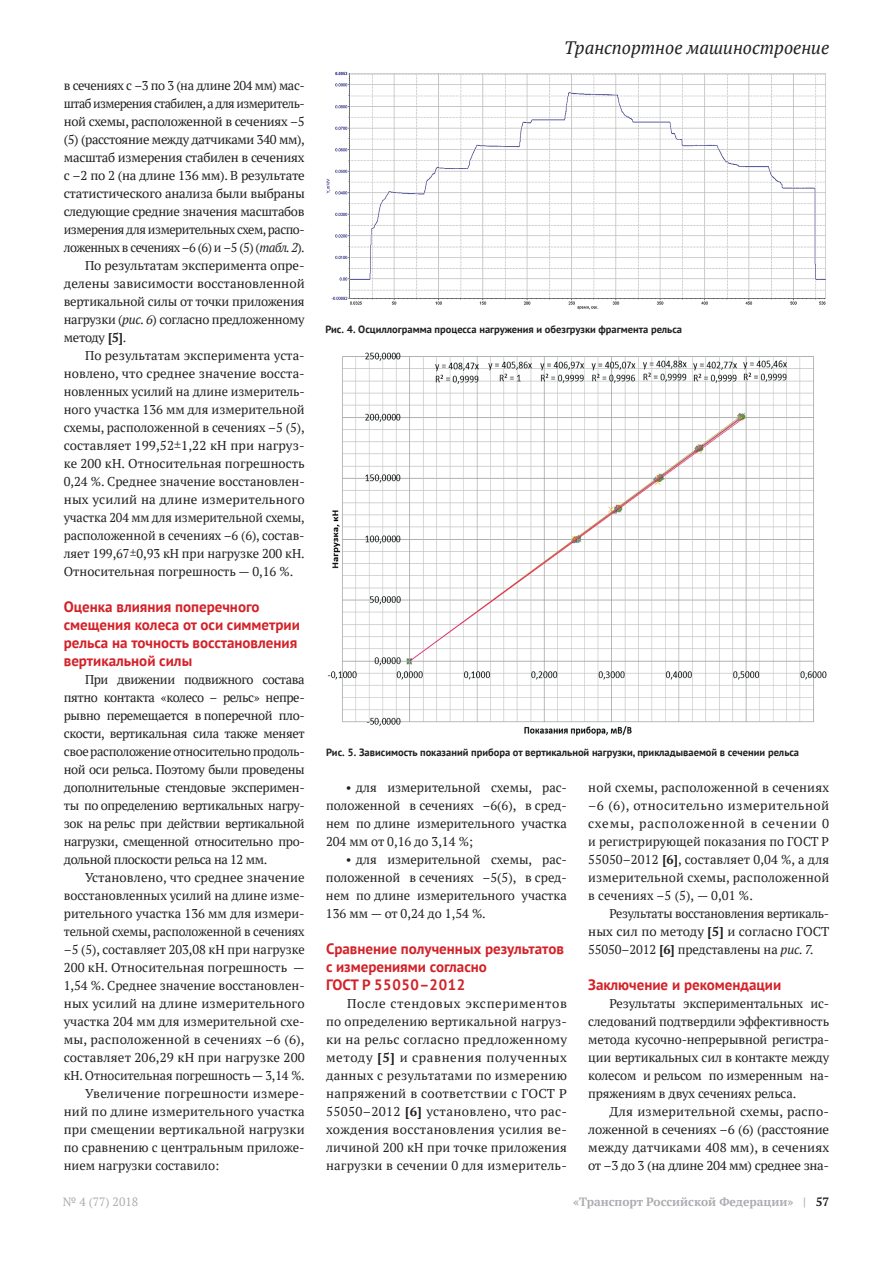
<style>
.page{position:relative;width:893px;height:1263px;background:#fff}
.page>*{position:absolute;margin:0;border:0;box-sizing:border-box;transform-origin:0 0}
.t1{font:italic 18px "PT Serif";color:#231f20}
.t2{font:700 15px/18px "PT Sans";color:#d32229}
.t3{font:12.75px/18px "PT Serif";letter-spacing:-.005em;color:#231f20;text-align:justify}
.t4{font:12.75px "PT Serif";letter-spacing:.015em;color:#231f20}
.t5{font:12.75px "PT Serif";letter-spacing:-.03em;color:#231f20}
.t6{font:12.75px "PT Serif";letter-spacing:-.025em;color:#231f20}
.t7{font:12.75px "PT Serif";letter-spacing:-.045em;color:#231f20}
.t8{font:12.75px "PT Serif";letter-spacing:-.04em;color:#231f20}
.t9{font:12.75px "PT Serif";letter-spacing:-.035em;color:#231f20}
.t10{font:12.75px "PT Serif";letter-spacing:.02em;color:#231f20}
.t11{font:700 12px "PT Serif";color:#acadb1}
.t12{font:12px "PT Serif";color:#acadb1}
.t13{font:700 10.5px "PT Sans";color:#231f20}
.s1{font-style:italic}
.s2{font-weight:700}
.s3{color:#231f20}
</style>
<div class="page">
<img style="left:326px;top:71px;width:500px;height:238px">
<img style="left:328px;top:352px;width:499px;height:384px">
<p class="t5" style="left:64px;top:77px;width:242px">в сечениях с –3 по 3 (на длине 204 мм) мас-</p>
<p class="t7" style="left:64px;top:95px;width:242px">штаб измерения стабилен, а для измеритель-</p>
<p class="t6" style="left:64px;top:113px;width:242px">ной схемы, расположенной в сечениях –5</p>
<p class="t5" style="left:64px;top:131px;width:243px">(5) (расстояние между датчиками 340 мм),</p>
<p class="t3" style="left:64px;top:148px;width:242px">масштаб измерения стабилен в сечениях</p>
<p class="t3" style="left:64px;top:166px;width:243px">с –2 по 2 (на длине 136 мм). В результате</p>
<p class="t3" style="left:64px;top:184px;width:243px">статистического анализа были выбраны</p>
<p class="t6" style="left:64px;top:203px;width:242px">следующие средние значения масштабов</p>
<p class="t9" style="left:64px;top:221px;width:242px">измерения для измерительных схем, распо-</p>
<p class="t8" style="left:64px;top:239px;width:242px">ложенных в сечениях –6 (6) и –5 (5) (<span class="s1">табл. 2</span>).</p>
<p class="t3" style="left:85px;top:256px;width:221px">По результатам эксперимента опре-</p>
<p class="t3" style="left:64px;top:274px;width:242px">делены зависимости восстановленной</p>
<p class="t3" style="left:64px;top:292px;width:242px">вертикальной силы от точки приложения</p>
<p class="t3" style="left:64px;top:310px;width:242px">нагрузки (<span class="s1">рис. 6</span>) согласно предложенному</p>
<p class="t3" style="left:64px;top:328px;width:64px">методу <span class="s2">[5]</span>.</p>
<p class="t3" style="left:85px;top:346px;width:221px">По результатам эксперимента уста-</p>
<p class="t3" style="left:64px;top:364px;width:242px">новлено, что среднее значение восста-</p>
<p class="t3" style="left:64px;top:382px;width:242px">новленных усилий на длине измеритель-</p>
<p class="t3" style="left:64px;top:400px;width:242px">ного участка 136 мм для измерительной</p>
<p class="t3" style="left:64px;top:418px;width:242px">схемы, расположенной в сечениях –5 (5),</p>
<p class="t3" style="left:64px;top:436px;width:242px">составляет 199,52±1,22 кН при нагруз-</p>
<p class="t3" style="left:64px;top:454px;width:243px">ке 200 кН. Относительная погрешность</p>
<p class="t3" style="left:64px;top:472px;width:242px">0,24 %. Среднее значение восстановлен-</p>
<p class="t4" style="left:64px;top:491px;width:242px">ных усилий на длине измерительного</p>
<p class="t3" style="left:64px;top:508px;width:242px">участка 204 мм для измерительной схемы,</p>
<p class="t3" style="left:64px;top:526px;width:242px">расположенной в сечениях –6 (6), состав-</p>
<p class="t3" style="left:64px;top:544px;width:242px">ляет 199,67±0,93 кН при нагрузке 200 кН.</p>
<p class="t3" style="left:64px;top:562px;width:231px">Относительная погрешность — 0,16 %.</p>
<p class="t2" style="left:64px;top:597px;width:238px">Оценка влияния поперечного смещения колеса от оси симметрии рельса на точность восстановления вертикальной силы</p>
<p class="t3" style="left:64px;top:670px;width:242px;text-indent:21px">При движении подвижного состава пятно контакта «колесо – рельс» непре&shy;рывно перемещается в поперечной пло&shy;скости, вертикальная сила также меняет свое расположение относительно продоль&shy;ной оси рельса. Поэтому были проведены дополнительные стендовые эксперимен&shy;ты по определению вертикальных нагру&shy;зок на рельс при действии вертикальной нагрузки, смещенной относительно про&shy;дольной плоскости рельса на 12 мм.</p>
<p class="t3" style="left:85px;top:868px;width:221px">Установлено, что среднее значение</p>
<p class="t3" style="left:64px;top:886px;width:242px">восстановленных усилий на длине изме-</p>
<p class="t3" style="left:64px;top:904px;width:242px">рительного участка 136 мм для измери-</p>
<p class="t3" style="left:64px;top:922px;width:242px">тельной схемы, расположенной в сечениях</p>
<p class="t3" style="left:64px;top:940px;width:242px">–5 (5), составляет 203,08 кН при нагрузке</p>
<p class="t3" style="left:64px;top:958px;width:242px">200 кН. Относительная погрешность —</p>
<p class="t3" style="left:64px;top:976px;width:242px">1,54 %. Среднее значение восстановлен-</p>
<p class="t4" style="left:64px;top:995px;width:242px">ных усилий на длине измерительного</p>
<p class="t3" style="left:64px;top:1012px;width:242px">участка 204 мм для измерительной схе-</p>
<p class="t4" style="left:64px;top:1031px;width:242px">мы, расположенной в сечениях –6 (6),</p>
<p class="t3" style="left:64px;top:1048px;width:243px">составляет 206,29 кН при нагрузке 200</p>
<p class="t3" style="left:64px;top:1066px;width:242px">кН. Относительная погрешность — 3,14 %.</p>
<p class="t10" style="left:85px;top:1085px;width:221px">Увеличение погрешности измере-</p>
<p class="t3" style="left:64px;top:1102px;width:242px">ний по длине измерительного участка</p>
<p class="t3" style="left:64px;top:1120px;width:242px">при смещении вертикальной нагрузки</p>
<p class="t3" style="left:64px;top:1138px;width:242px">по сравнению с центральным приложе-</p>
<p class="t3" style="left:64px;top:1156px;width:157px">нием нагрузки составило:</p>
<h1 class="t1" style="left:564px;top:36px;width:266px">Транспортное машиностроение</h1>
<p class="t13" style="left:325px;top:322px;width:358px">Рис. 4. Осциллограмма процесса нагружения и обезгрузки фрагмента рельса</p>
<p class="t13" style="left:326px;top:745px;width:474px">Рис. 5. Зависимость показаний прибора от вертикальной нагрузки, прикладываемой в сечении рельса</p>
<p class="t3" style="left:326px;top:778px;width:242px;text-indent:20px">• для измерительной схемы, рас&shy;положенной в сечениях –6(6), в сред&shy;нем по длине измерительного участка 204 мм от 0,16 до 3,14 %;</p>
<p class="t3" style="left:326px;top:850px;width:242px;text-indent:20px">• для измерительной схемы, рас&shy;положенной в сечениях –5(5), в сред&shy;нем по длине измерительного участка 136 мм — от 0,24 до 1,54 %.</p>
<p class="t2" style="left:326px;top:939px;width:240px">Сравнение полученных результатов с измерениями согласно<br>ГОСТ Р 55050–2012</p>
<p class="t3" style="left:326px;top:994px;width:243px;text-indent:21px">После стендовых экспериментов по определению вертикальной нагруз&shy;ки на рельс согласно предложенному методу <span class="s2">[5]</span> и сравнения полученных данных с результатами по измерению напряжений в соответствии с ГОСТ Р 55050–2012 <span class="s2">[6]</span> установлено, что рас&shy;хождения восстановления усилия ве&shy;личиной 200 кН при точке приложения нагрузки в сечении 0 для измеритель-</p>
<p class="t3" style="left:588px;top:778px;width:243px">ной схемы, расположенной в сечениях –6 (6), относительно измерительной схемы, расположенной в сечении 0 и регистрирующей показания по ГОСТ Р 55050–2012 <span class="s2">[6]</span>, составляет 0,04 %, а для измерительной схемы, расположенной в сечениях –5 (5), — 0,01 %.</p>
<p class="t3" style="left:588px;top:904px;width:242px;text-indent:21px">Результаты восстановления вертикаль&shy;ных сил по методу <span class="s2">[5]</span> и согласно ГОСТ 55050–2012 <span class="s2">[6]</span> представлены на <span class="s1">рис. 7.</span></p>
<p class="t2" style="left:588px;top:975px;width:195px">Заключение и рекомендации</p>
<p class="t3" style="left:588px;top:994px;width:242px;text-indent:21px">Результаты экспериментальных ис&shy;следований подтвердили эффективность метода кусочно-непрерывной регистра&shy;ции вертикальных сил в контакте между колесом и рельсом по измеренным на&shy;пряжениям в двух сечениях рельса.</p>
<p class="t3" style="left:588px;top:1102px;width:243px;text-indent:21px">Для измерительной схемы, распо&shy;ложенной в сечениях –6 (6) (расстояние между датчиками 408 мм), в сечениях от –3 до 3 (на длине 204 мм) среднее зна-</p>
<p class="t12" style="left:63px;top:1194px;width:77px">№ 4 (77) 2018</p>
<p class="t11" style="left:573px;top:1194px;width:258px">«Транспорт Российской Федерации» | <span class="s3">57</span></p>
</div>
